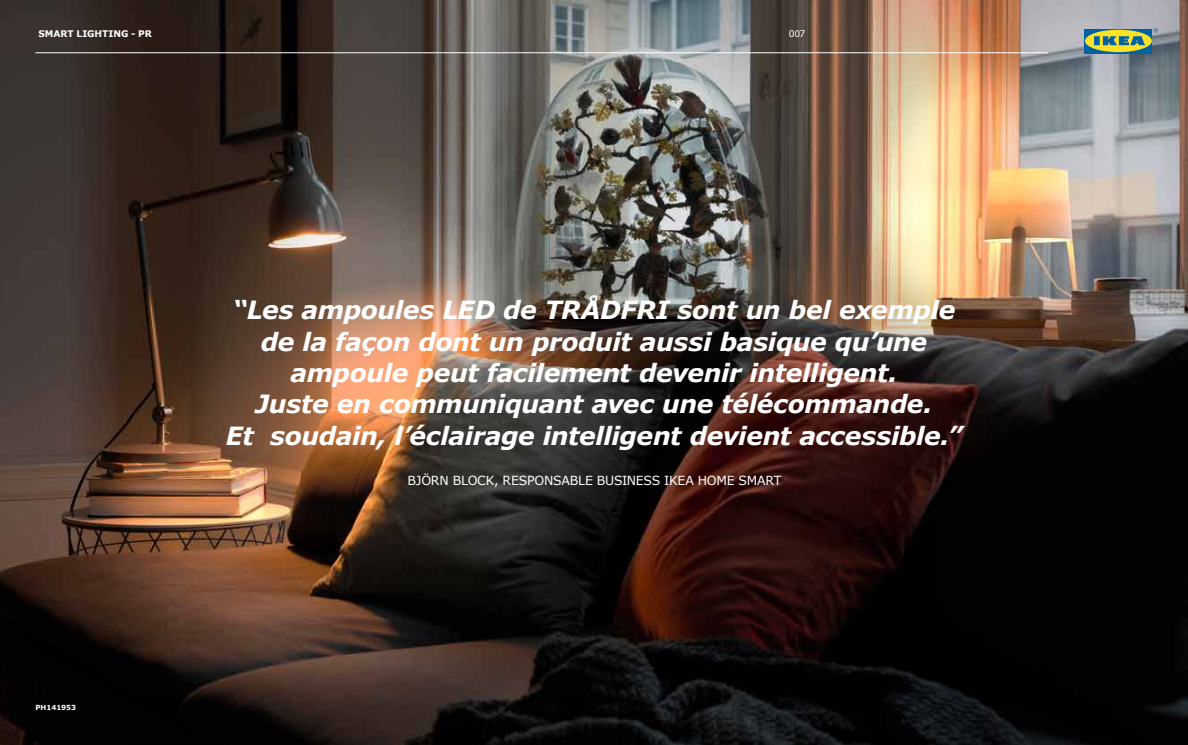
<style>
.page{position:relative;width:1188px;height:745px;background:#fff}
.page>*{position:absolute;margin:0;border:0;box-sizing:border-box;transform-origin:0 0}
.t1{font:italic 700 25px/31.2px "Verdana";letter-spacing:-.02em;color:#fff;text-align:center}
.t2{font:12.5px "Verdana";letter-spacing:-.02em;color:#fff}
.t3{font:700 9.12px "Verdana IKEA";color:#fff}
.t4{font:9.12px "Verdana IKEA";color:#fff}
.t5{font:700 7px "Verdana";color:#fff}
</style>
<div class="page">
<img style="left:0;top:0;width:1187px;height:744px">
<svg style="left:1084px;top:29px;width:67px;height:24px"></svg>
<div style="left:1084px;top:30px;width:67px;height:22px;background:#fde228;border-radius:50%"></div>
<svg style="left:1094px;top:36px;width:50px;height:9px"></svg>
<svg style="left:1152px;top:28px;width:5px;height:4px"></svg>
<hr style="left:35px;top:52px;width:1012px;height:1px;background:#fff">
<p class="t3" style="left:38px;top:28px;width:115px">SMART LIGHTING - PR</p>
<p class="t4" style="left:788px;top:28px;width:18px">007</p>
<p class="t5" style="left:35px;top:701px;width:42px">PH141953</p>
<p class="t1" style="left:226px;top:294px;width:737px">“Les ampoules LED de TRÅDFRI sont un bel exemple de la façon dont un produit aussi basique qu’une ampoule peut facilement devenir intelligent.<br>Juste en communiquant avec une télécommande.<br>Et soudain, l’éclairage intelligent devient accessible.”</p>
<p class="t2" style="left:407px;top:471px;width:375px">BJÖRN BLOCK, RESPONSABLE BUSINESS IKEA HOME SMART</p>
</div>
